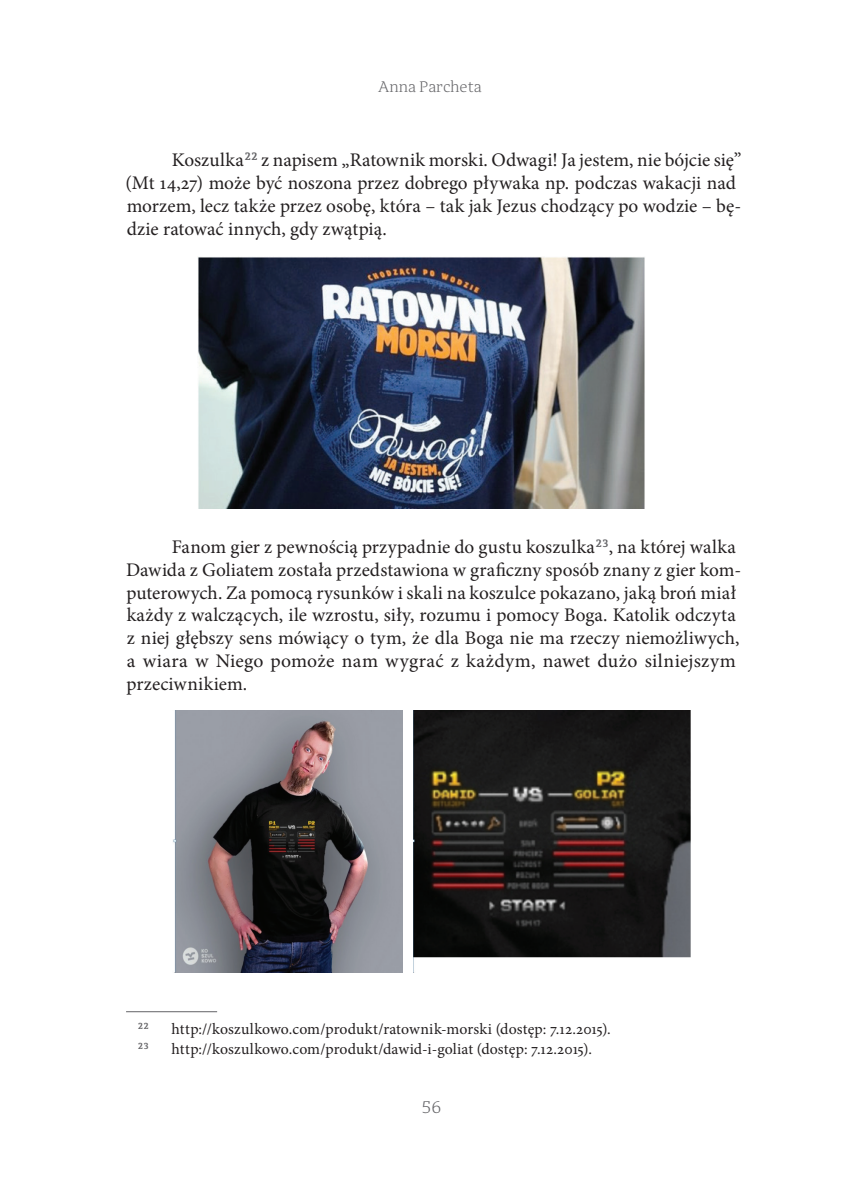
<style>
.page{position:relative;width:843px;height:1180px;background:#fff}
.page>*{position:absolute;margin:0;border:0;box-sizing:border-box;transform-origin:0 0}
.t1{font:19.25px/22.8px "Minion Pro";letter-spacing:.005em;color:#231f20}
.t2{font:300 17.5px "Adagio Serif";color:#636366}
.t3{font:15.75px "Minion Pro";letter-spacing:.01em;color:#231f20}
.t4{font:300 15.75px "Adagio Serif";color:#636366}
.t5{font:600 9.1px "Adagio Serif";color:#636366}
</style>
<div class="page">
<hr style="left:126px;top:1011px;width:91px;height:1px;background:#636366">
<img style="left:197px;top:257px;width:448px;height:251px">
<img style="left:173px;top:710px;width:517px;height:262px">
<div style="left:403px;top:690px;width:9px;height:306px;background:#fff"></div>
<p class="t4" style="left:378px;top:77px;width:105px">Anna Parcheta</p>
<p class="t1" style="left:126px;top:149px;width:617px;text-indent:46px">Koszulka<sup>22</sup> z napisem „Ratownik morski. Odwagi! Ja jestem, nie bójcie się” (Mt 14,27) może być noszona przez dobrego pływaka np. podczas wakacji nad morzem, lecz także przez osobę, która – tak jak Jezus chodzący po wodzie – bę&shy;dzie ratować innych, gdy zwątpią.</p>
<p class="t1" style="left:126px;top:536px;width:616px;text-indent:46px">Fanom gier z pewnością przypadnie do gustu koszulka<sup>23</sup>, na której walka Dawida z Goliatem została przedstawiona w graficzny sposób znany z gier kom&shy;puterowych. Za pomocą rysunków i skali na koszulce pokazano, jaką broń miał każdy z walczących, ile wzrostu, siły, rozumu i pomocy Boga. Katolik odczyta z niej głębszy sens mówiący o tym, że dla Boga nie ma rzeczy niemożliwych, a wiara w Niego pomoże nam wygrać z każdym, nawet dużo silniejszym przeciwnikiem.</p>
<p class="t5" style="left:138px;top:1020px;width:12px">22</p>
<p class="t3" style="left:171px;top:1019px;width:440px">http://koszulkowo.com/produkt/ratownik-morski (dostęp: 7.12.2015).</p>
<p class="t5" style="left:138px;top:1039px;width:12px">23</p>
<p class="t3" style="left:171px;top:1038px;width:422px">http://koszulkowo.com/produkt/dawid-i-goliat (dostęp: 7.12.2015).</p>
<p class="t2" style="left:421px;top:1096px;width:21px">56</p>
</div>
